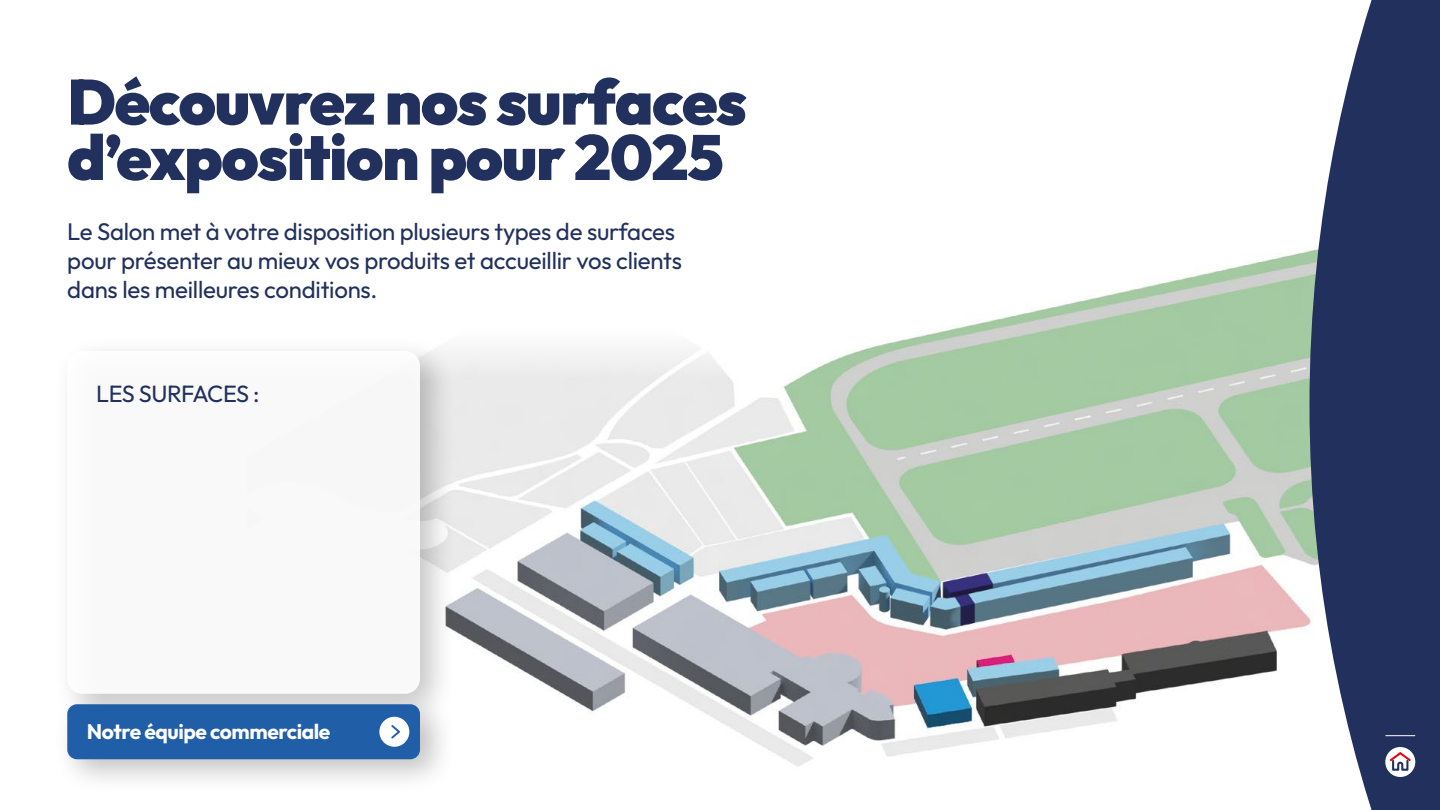
<style>
.page{position:relative;width:1440px;height:810px;background:#fff}
.page>*{position:absolute;margin:0;border:0;box-sizing:border-box;transform-origin:0 0}
.t1{font:900 63.3px/55.3px "Outfit";letter-spacing:-.02em;color:#21305c}
.t2{font:24px/28.8px "Outfit";letter-spacing:-.01em;color:#21305c}
.t3{font:23.55px "Outfit";letter-spacing:-.035em;color:#21305c}
.t4{font:700 21px "Outfit";letter-spacing:-.02em;color:#fff}
</style>
<div class="page">
<img style="left:457px;top:250px;width:853px;height:517px">
<svg style="left:1310px;top:0;width:130px;height:810px;fill:#21305c"></svg>
<div style="left:300px;top:223px;width:477px;height:172px;background:#fff"></div>
<div style="left:53px;top:336px;width:404px;height:393px;background:#000;opacity:.25"></div>
<div style="left:67px;top:351px;width:353px;height:343px;background:#fff;border-radius:15px"></div>
<div style="left:53px;top:689px;width:404px;height:105px;background:#000;opacity:.25"></div>
<div style="left:68px;top:705px;width:351px;height:54px;background:#215ea8;border-radius:9px"></div>
<div style="left:67px;top:704px;width:353px;height:55px;border:2px solid #215ea8;border-radius:9px"></div>
<div style="left:379px;top:717px;width:30px;height:30px;background:#fff;border-radius:50%"></div>
<svg style="left:391px;top:725px;width:9px;height:14px"></svg>
<div style="left:1385px;top:747px;width:30px;height:30px;background:#fff;border-radius:50%"></div>
<svg style="left:1390px;top:752px;width:21px;height:19px"></svg>
<svg style="left:1386px;top:735px;width:29px;height:1px"></svg>
<h1 class="t1" style="left:67px;top:78px;width:681px">Découvrez nos surfaces d’exposition pour 2025</h1>
<p class="t2" style="left:67px;top:218px;width:616px">Le Salon met à votre disposition plusieurs types de surfaces pour présenter au mieux vos produits et accueillir vos clients dans les meilleures conditions.</p>
<p class="t3" style="left:96px;top:379px;width:165px">LES SURFACES :</p>
<p class="t4" style="left:87px;top:718px;width:245px">Notre équipe commerciale</p>
</div>
